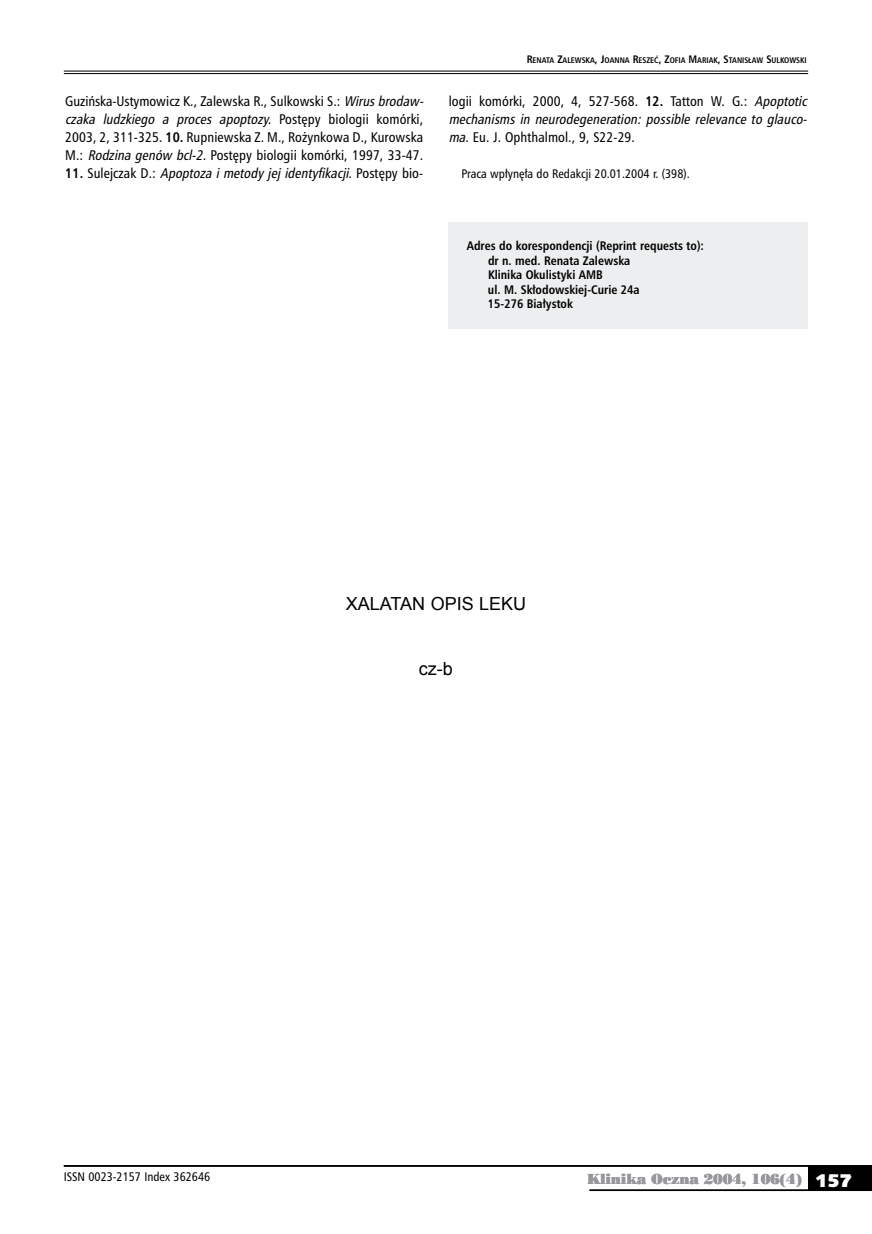
<style>
.page{position:relative;width:872px;height:1234px;background:#fff}
.page>*{position:absolute;margin:0;border:0;box-sizing:border-box;transform-origin:0 0}
.t1{font:18px "Arial";color:#000}
.t2{font:13.5px/18px "Humnst 777 Cn PL";letter-spacing:.005em;color:#000;text-align:justify}
.t3{font:italic 13.5px/18px "Humnst 777 Cn PL";color:#000}
.t4{font:13.5px "Poster Bodoni PL";letter-spacing:-.015em;color:#98989c}
.t5{font:700 12px/14.4px "Humnst 777 Cn PL";color:#000}
.t6{font:12px "Humnst 777 Cn PL";color:#000}
.t7{font:700 7.8px "Humnst 777 Cn PL";color:#000}
.s1{font-size:10.5px}
.s2{font-size:7.5px}
.s3{font-style:italic}
.s4{font-weight:700}
.s5{font-style:normal}
.s6{font-weight:700;font-style:normal}
.s7{font-family:"Humanst 531 U Blk PL";font-size:18px;color:#fff}
</style>
<div class="page">
<hr style="left:64px;top:71px;width:744px;height:1px;background:#000">
<hr style="left:64px;top:73px;width:744px;height:1px;background:#000">
<div style="left:808px;top:1165px;width:64px;height:25px;background:#000"></div>
<hr style="left:64px;top:1164px;width:808px;height:2px;background:#000">
<hr style="left:589px;top:1189px;width:283px;height:1px;background:#000">
<div style="left:449px;top:222px;width:359px;height:107px;background:#edeeef"></div>
<p class="t7" style="left:526px;top:55px;width:281px"><span class="s1">R</span>ENATA <span class="s1">Z</span>ALEWSKA<span class="s1">, J</span>OANNA <span class="s1">R</span>ESZEĆ<span class="s1">, Z</span>OFIA <span class="s1">M</span>ARIAK<span class="s1">, S</span>TANIS<span class="s2">Ł</span>AW <span class="s1">S</span> ULKOWSKI</p>
<p class="t2" style="left:65px;top:92px;width:359px">Guzińska-Ustymowicz K., Zalewska R., Sulkowski S.: <span class="s3">Wirusbrodaw&shy;czaka ludzkiego a proces apoptozy.</span> Po s t ę p y b i o l o g i i ko m ó r k i , 2003, 2, 311-325. <span class="s4">10.</span> Rupniewska Z. M., Rożynkowa D., Kurowska M.: <span class="s3">Rodzina genów bcl-2.</span> Postępy biologii komórki, 1997, 33-47.<br><span class="s4">1 1 .</span> S u l ej c z a k D . : <span class="s3">Apoptoza i metody jej identyfikacji</span>. P o s t ę p y b i o -</p>
<p class="t3" style="left:449px;top:92px;width:363px"><span class="s5">logii komórki, 2000, 4, 527-568.</span> <span class="s6">12.</span> <span class="s5">Tatton W. G.:</span> Apoptotic mechanisms in neurodegeneration: possible relevance to glauco&shy;ma<span class="s5">. Eu. J. Ophthalmol., 9, S22-29.</span></p>
<p class="t6" style="left:461px;top:166px;width:230px">Praca wpłynęła do Redakcji 20.01.2004 r. (398).</p>
<p class="t5" style="left:488px;top:238px;width:217px;text-indent:-21px">Ad-res do ko-re-spon-den-cji (Re-print re-qu-ests to): dr n. med. Re-na-ta Za-lew-ska<br>Kli-ni-ka Oku-li-sty-ki AMB<br>ul. M. Skło-dow-skiej--C-urie 24a<br>15-276 Bia-ły-stok</p>
<h1 class="t1" style="left:346px;top:591px;width:182px">XALATAN OPIS LEKU</h1>
<p class="t6" style="left:64px;top:1168px;width:148px">ISSN 0023-2157 Index 362646</p>
<h1 class="t1" style="left:419px;top:656px;width:36px">cz-b</h1>
<p class="t4" style="left:587px;top:1169px;width:267px">Klinika Oczna 2004, 106(4) <span class="s7">157</span></p>
</div>
